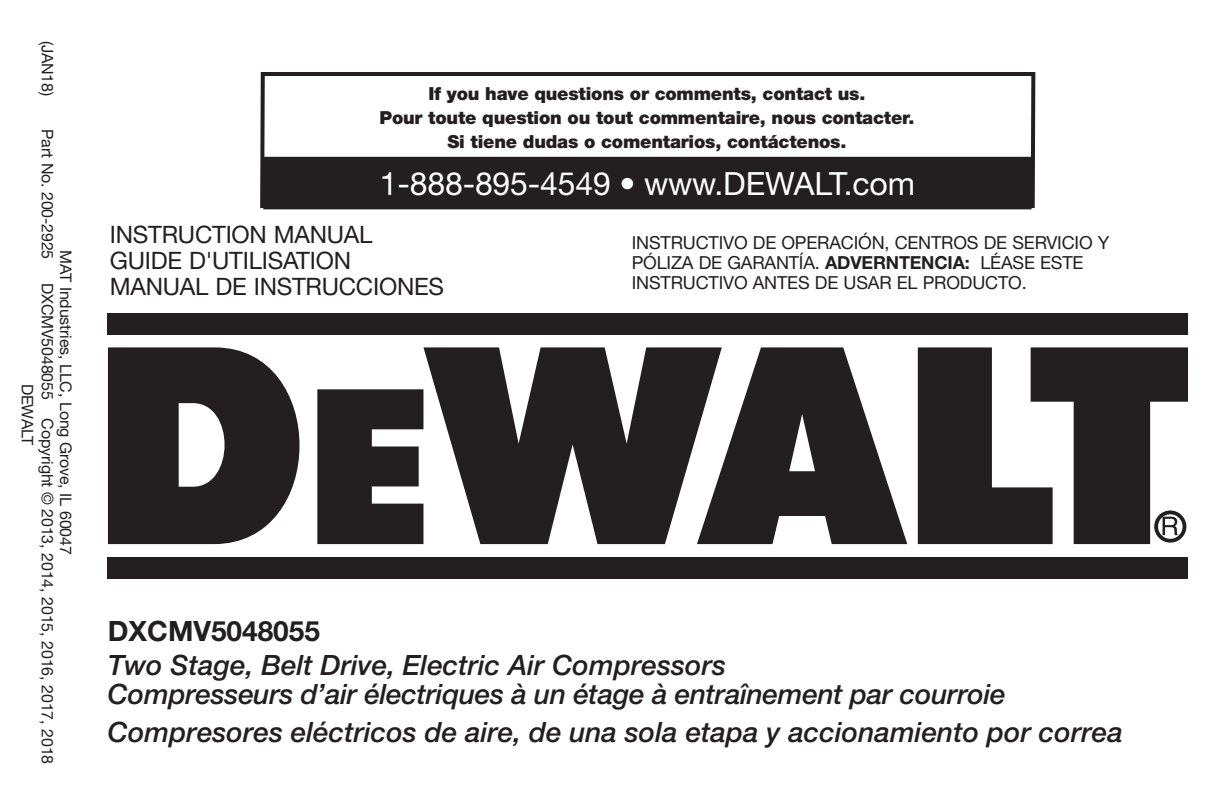
<style>
.page{position:relative;width:1224px;height:792px;background:#fff}
.page>*{position:absolute;margin:0;border:0;box-sizing:border-box;transform-origin:0 0}
.t1{font:32px "Helvetica Neue LT Std";letter-spacing:-.005em;color:#fff}
.t2{font:italic 500 28px/29.6px "Helvetica Neue LT Std";color:#231f20}
.t3{font:700 28px "Helvetica Neue LT Std";color:#231f20}
.t4{font:24px/26px "Helvetica Neue LT Std";letter-spacing:-.01em;color:#231f20}
.t5{font:900 18px/24px "Helvetica Neue LT Std";letter-spacing:-.01em;color:#231f20;text-align:center}
.t6{font:18px/20px "Helvetica Neue LT Std";letter-spacing:-.01em;color:#231f20}
.t7{font:16px/20px "Helvetica Neue LT Std";letter-spacing:-.01em;color:#231f20}
.s1{font-weight:700}
</style>
<div class="page">
<svg style="left:260px;top:72px;width:776px;height:138px"></svg>
<div style="left:265px;top:159px;width:765px;height:48px;background:#231f20"></div>
<div style="left:263px;top:157px;width:769px;height:52px;border:4px solid #231f20"></div>
<svg style="left:423px;top:347px;width:274px;height:197px;fill:#231f20"></svg>
<svg style="left:108px;top:347px;width:192px;height:197px;fill:#231f20"></svg>
<svg style="left:317px;top:389px;width:106px;height:155px;background:#3e3a3b"></svg>
<svg style="left:697px;top:347px;width:210px;height:197px;fill:#231f20"></svg>
<div style="left:108px;top:313px;width:1080px;height:21px;background:#231f20"></div>
<div style="left:108px;top:557px;width:1080px;height:21px;background:#231f20"></div>
<svg style="left:918px;top:347px;width:270px;height:197px"></svg>
<p class="t7" style="left:58px;top:41px;width:57px;rotate:90deg">(JAN18)</p>
<p class="t7" style="left:58px;top:129px;width:132px;rotate:90deg">Part No. 200-2925</p>
<p class="t7" style="left:58px;top:384px;width:382px;text-indent:-101px;rotate:90deg">DXCMV5048055 Copyright © 2013, 2014, 2015, 2016, 2017, 2018<br>DEWALT</p>
<p class="t7" style="left:76px;top:250px;width:306px;rotate:90deg">MAT Industries, LLC, Long Grove, IL 60047</p>
<p class="t5" style="left:380px;top:81px;width:536px">If you have questions or comments, contact us.<br>Pour toute question ou tout commentaire, nous contacter.<br>Si tiene dudas o comentarios, contáctenos.</p>
<p class="t1" style="left:380px;top:164px;width:537px">1-888-895-4549 • www.DEWALT.com</p>
<p class="t4" style="left:110px;top:221px;width:336px">INSTRUCTION MANUAL<br>GUIDE D'UTILISATION<br>MANUAL DE INSTRUCCIONES</p>
<p class="t6" style="left:632px;top:232px;width:479px">INSTRUCTIVO DE OPERACIÓN, CENTROS DE SERVICIO Y<br>PÓLIZA DE GARANTÍA. <span class="s1">ADVERNTENCIA:</span> LÉASE ESTE<br>INSTRUCTIVO ANTES DE USAR EL PRODUCTO.</p>
<p class="t3" style="left:108px;top:614px;width:214px">DXCMV5048055</p>
<p class="t2" style="left:108px;top:650px;width:899px">Two Stage, Belt Drive, Electric Air Compressors<br>Compresseurs d’air électriques à un étage à entraînement par courroie</p>
<p class="t2" style="left:108px;top:717px;width:1017px">Compresores eléctricos de aire, de una sola etapa y accionamiento por correa</p>
</div>
